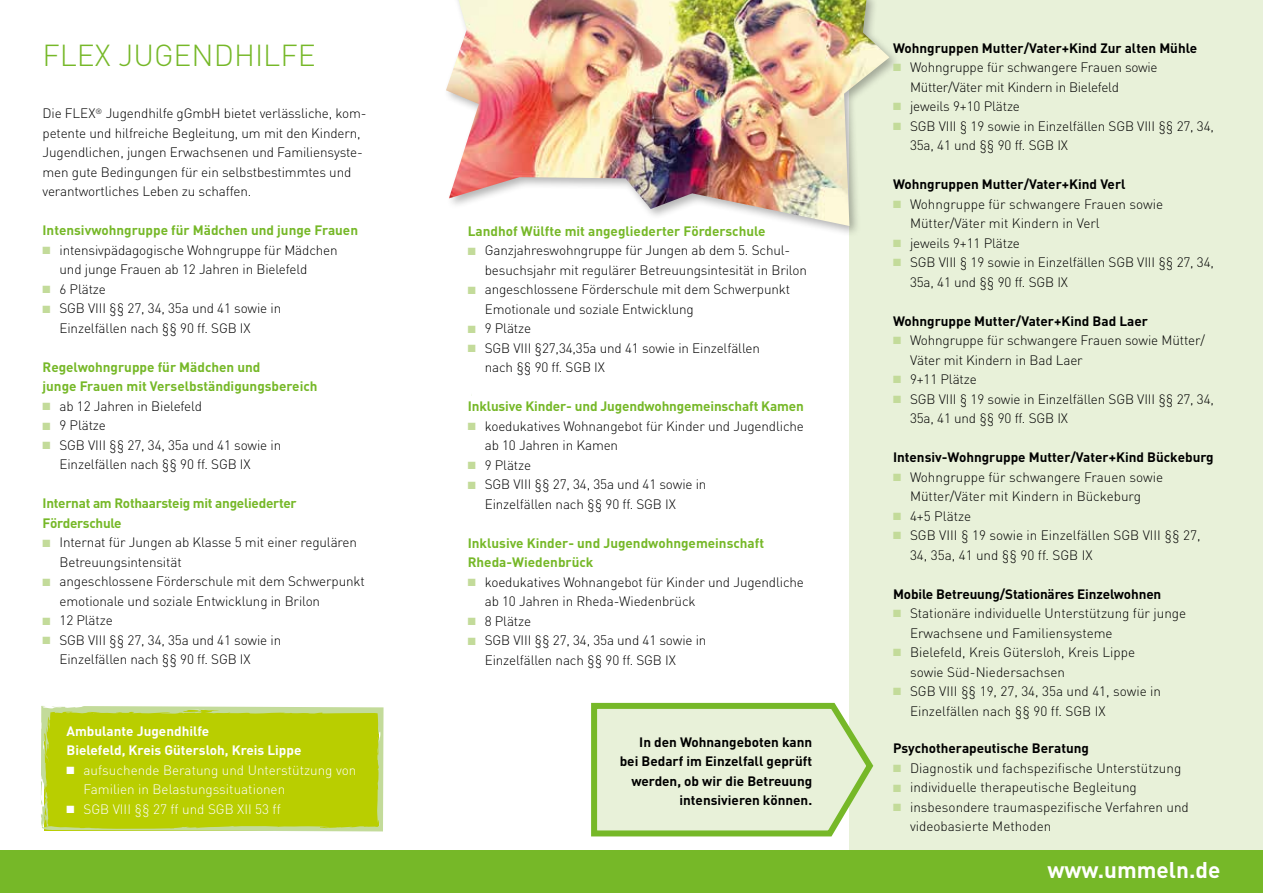
<style>
.page{position:relative;width:1263px;height:893px;background:#fff}
.page>*{position:absolute;margin:0;border:0;box-sizing:border-box;transform-origin:0 0}
.t1{font:300 30px "DIN";color:#76b828}
.t2{font:700 22.5px "DIN";color:#fff}
.t3{font:300 13.5px/19.5px "DIN";letter-spacing:-.01em;color:#000}
.t4{font:700 13.5px/19.5px "DIN";color:#000;text-align:right}
.t5{font:700 13.5px/19.5px "DIN";color:#76b828}
.t6{font:300 13.5px/19.5px "DIN";color:#fff}
.t7{font:700 13.5px/19.5px "DIN";color:#fff}
.t8{font:700 13.5px/19.5px "DIN";letter-spacing:-.02em;color:#76b828}
.s1{color:#c3db9a}
</style>
<div class="page">
<div style="left:849px;top:0;width:414px;height:860px;background:#e8f1d9"></div>
<svg style="left:591px;top:702px;width:283px;height:135px;background:#daeac4"></svg>
<div style="left:442px;top:0;width:459px;height:238px;background:#000;opacity:.3"></div>
<img style="left:446px;top:0;width:443px;height:226px">
<div style="left:0;top:850px;width:1263px;height:43px;background:#76b828"></div>
<svg style="left:41px;top:706px;width:342px;height:125px;background:#bacf11"></svg>
<h1 class="t1" style="left:43px;top:36px;width:275px">FLEX JUGENDHILFE</h1>
<p class="t3" style="left:43px;top:103px;width:326px">Die FLEX<sup>®</sup> Jugendhilfe gGmbH bietet verlässliche, kom&shy;petente und hilfreiche Begleitung, um mit den Kindern, Jugendlichen, jungen Erwachsenen und Familiensyste&shy;men gute Bedingungen für ein selbstbestimmtes und verantwortliches Leben zu schaffen.</p>
<p class="t5" style="left:43px;top:220px;width:317px">Intensivwohngruppe für Mädchen und junge Frauen</p>
<p class="t3" style="left:60px;top:240px;width:280px;text-indent:-17px"><span class="s1">■</span> intensivpädagogische Wohngruppe für Mädchen und junge Frauen ab 12 Jahren in Bielefeld</p>
<p class="t3" style="left:43px;top:279px;width:65px"><span class="s1">■</span> 6 Plätze</p>
<p class="t3" style="left:60px;top:298px;width:223px;text-indent:-17px"><span class="s1">■</span> SGB VIII §§ 27, 34, 35a und 41 sowie in<br>Einzelfällen nach §§ 90 ff. SGB IX</p>
<p class="t5" style="left:43px;top:357px;width:277px">Regelwohngruppe für Mädchen und<br>junge Frauen mit Verselbständigungsbereich</p>
<p class="t3" style="left:43px;top:396px;width:161px"><span class="s1">■</span> ab 12 Jahren in Bielefeld</p>
<p class="t3" style="left:43px;top:415px;width:65px"><span class="s1">■</span> 9 Plätze</p>
<p class="t3" style="left:60px;top:435px;width:223px;text-indent:-17px"><span class="s1">■</span> SGB VIII §§ 27, 34, 35a und 41 sowie in<br>Einzelfällen nach §§ 90 ff. SGB IX</p>
<p class="t8" style="left:43px;top:493px;width:256px">Internat am Rothaarsteig mit angeliederter<br>Förderschule</p>
<p class="t3" style="left:60px;top:532px;width:299px;text-indent:-17px"><span class="s1">■</span> Internat für Jungen ab Klasse 5 mit einer regulären<br>Betreuungsintensität</p>
<p class="t3" style="left:60px;top:571px;width:307px;text-indent:-17px"><span class="s1">■</span> angeschlossene Förderschule mit dem Schwerpunkt emotionale und soziale Entwicklung in Brilon</p>
<p class="t3" style="left:43px;top:610px;width:72px"><span class="s1">■</span> 12 Plätze</p>
<p class="t3" style="left:60px;top:630px;width:223px;text-indent:-17px"><span class="s1">■</span> SGB VIII §§ 27, 34, 35a und 41 sowie in<br>Einzelfällen nach §§ 90 ff. SGB IX</p>
<p class="t7" style="left:67px;top:721px;width:236px">Ambulante Jugendhilfe<br>Bielefeld, Kreis Gütersloh, Kreis Lippe</p>
<p class="t6" style="left:84px;top:760px;width:274px;text-indent:-17px">■ aufsuchende Beratung und Unterstützung von<br>Familien in Belastungssituationen</p>
<p class="t6" style="left:67px;top:799px;width:216px">■ SGB VIII §§ 27 ff und SGB XII 53 ff</p>
<p class="t5" style="left:468px;top:221px;width:299px">Landhof Wülfte mit angegliederter Förderschule</p>
<p class="t3" style="left:485px;top:241px;width:324px;text-indent:-17px"><span class="s1">■</span> Ganzjahreswohngruppe für Jungen ab dem 5. Schul&shy;besuchsjahr mit regulärer Betreuungsintesität in Brilon</p>
<p class="t3" style="left:485px;top:280px;width:307px;text-indent:-17px"><span class="s1">■</span> angeschlossene Förderschule mit dem Schwerpunkt<br>Emotionale und soziale Entwicklung</p>
<p class="t3" style="left:468px;top:319px;width:65px"><span class="s1">■</span> 9 Plätze</p>
<p class="t3" style="left:485px;top:338px;width:277px;text-indent:-17px"><span class="s1">■</span> SGB VIII §27,34,35a und 41 sowie in Einzelfällen nach §§ 90 ff. SGB IX</p>
<p class="t5" style="left:468px;top:396px;width:338px">Inklusive Kinder- und Jugendwohngemeinschaft Kamen</p>
<p class="t3" style="left:485px;top:416px;width:321px;text-indent:-17px"><span class="s1">■</span> koedukatives Wohnangebot für Kinder und Jugendliche ab 10 Jahren in Kamen</p>
<p class="t3" style="left:468px;top:455px;width:65px"><span class="s1">■</span> 9 Plätze</p>
<p class="t3" style="left:485px;top:475px;width:223px;text-indent:-17px"><span class="s1">■</span> SGB VIII §§ 27, 34, 35a und 41 sowie in<br>Einzelfällen nach §§ 90 ff. SGB IX</p>
<p class="t5" style="left:468px;top:533px;width:298px">Inklusive Kinder- und Jugendwohngemeinschaft<br>Rheda-Wiedenbrück</p>
<p class="t3" style="left:485px;top:572px;width:321px;text-indent:-17px"><span class="s1">■</span> koedukatives Wohnangebot für Kinder und Jugendliche ab 10 Jahren in Rheda-Wiedenbrück</p>
<p class="t3" style="left:468px;top:611px;width:65px"><span class="s1">■</span> 8 Plätze</p>
<p class="t3" style="left:485px;top:631px;width:223px;text-indent:-17px"><span class="s1">■</span> SGB VIII §§ 27, 34, 35a und 41 sowie in<br>Einzelfällen nach §§ 90 ff. SGB IX</p>
<p class="t4" style="left:620px;top:732px;width:194px">In den Wohnangeboten kann bei Bedarf im Einzelfall geprüft werden, ob wir die Betreuung intensivieren können.</p>
<p class="t4" style="left:893px;top:37px;width:306px">Wohngruppen Mutter/Vater+Kind Zur alten Mühle</p>
<p class="t3" style="left:910px;top:57px;width:249px;text-indent:-17px"><span class="s1">■</span> Wohngruppe für schwangere Frauen sowie<br>Mütter/Väter mit Kindern in Bielefeld</p>
<p class="t3" style="left:893px;top:96px;width:128px"><span class="s1">■</span> jeweils 9+10 Plätze</p>
<p class="t3" style="left:910px;top:116px;width:305px;text-indent:-17px"><span class="s1">■</span> SGB VIII § 19 sowie in Einzelfällen SGB VIII §§ 27, 34,<br>35a, 41 und §§ 90 ff. SGB IX</p>
<p class="t4" style="left:893px;top:174px;width:234px">Wohngruppen Mutter/Vater+Kind Verl</p>
<p class="t3" style="left:910px;top:194px;width:255px;text-indent:-17px"><span class="s1">■</span> Wohngruppe für schwangere Frauen sowie<br>Mütter/Väter mit Kindern in Verl</p>
<p class="t3" style="left:893px;top:233px;width:128px"><span class="s1">■</span> jeweils 9+11 Plätze</p>
<p class="t3" style="left:910px;top:252px;width:305px;text-indent:-17px"><span class="s1">■</span> SGB VIII § 19 sowie in Einzelfällen SGB VIII §§ 27, 34,<br>35a, 41 und §§ 90 ff. SGB IX</p>
<p class="t4" style="left:893px;top:310px;width:256px">Wohngruppe Mutter/Vater+Kind Bad Laer</p>
<p class="t3" style="left:910px;top:330px;width:296px;text-indent:-17px"><span class="s1">■</span> Wohngruppe für schwangere Frauen sowie Mütter/<br>Väter mit Kindern in Bad Laer</p>
<p class="t3" style="left:893px;top:369px;width:85px"><span class="s1">■</span> 9+11 Plätze</p>
<p class="t3" style="left:910px;top:389px;width:305px;text-indent:-17px"><span class="s1">■</span> SGB VIII § 19 sowie in Einzelfällen SGB VIII §§ 27, 34,<br>35a, 41 und §§ 90 ff. SGB IX</p>
<p class="t4" style="left:893px;top:447px;width:322px">Intensiv-Wohngruppe Mutter/Vater+Kind Bückeburg</p>
<p class="t3" style="left:893px;top:467px;width:272px;text-align:center"><span class="s1">■</span> Wohngruppe für schwangere Frauen sowie<br>Mütter/Väter mit Kindern in Bückeburg</p>
<p class="t3" style="left:893px;top:506px;width:80px"><span class="s1">■</span> 4+5 Plätze</p>
<p class="t3" style="left:910px;top:525px;width:292px;text-indent:-17px"><span class="s1">■</span> SGB VIII § 19 sowie in Einzelfällen SGB VIII §§ 27,<br>34, 35a, 41 und §§ 90 ff. SGB IX</p>
<p class="t4" style="left:893px;top:583px;width:270px">Mobile Betreuung/Stationäres Einzelwohnen</p>
<p class="t3" style="left:910px;top:603px;width:278px;text-indent:-17px"><span class="s1">■</span> Stationäre individuelle Unterstützung für junge<br>Erwachsene und Familiensysteme</p>
<p class="t3" style="left:910px;top:642px;width:227px;text-indent:-17px"><span class="s1">■</span> Bielefeld, Kreis Gütersloh, Kreis Lippe sowie Süd-Niedersachsen</p>
<p class="t3" style="left:910px;top:681px;width:253px;text-indent:-17px"><span class="s1">■</span> SGB VIII §§ 19, 27, 34, 35a und 41, sowie in<br>Einzelfällen nach §§ 90 ff. SGB IX</p>
<p class="t4" style="left:893px;top:738px;width:198px">Psychotherapeutische Beratung</p>
<p class="t3" style="left:893px;top:758px;width:290px"><span class="s1">■</span> Diagnostik und fachspezifische Unterstützung</p>
<p class="t3" style="left:893px;top:777px;width:245px"><span class="s1">■</span> individuelle therapeutische Begleitung</p>
<p class="t3" style="left:910px;top:797px;width:280px;text-indent:-17px"><span class="s1">■</span> insbesondere traumaspezifische Verfahren und videobasierte Methoden</p>
<h2 class="t2" style="left:1047px;top:855px;width:174px">www.ummeln.de</h2>
</div>
